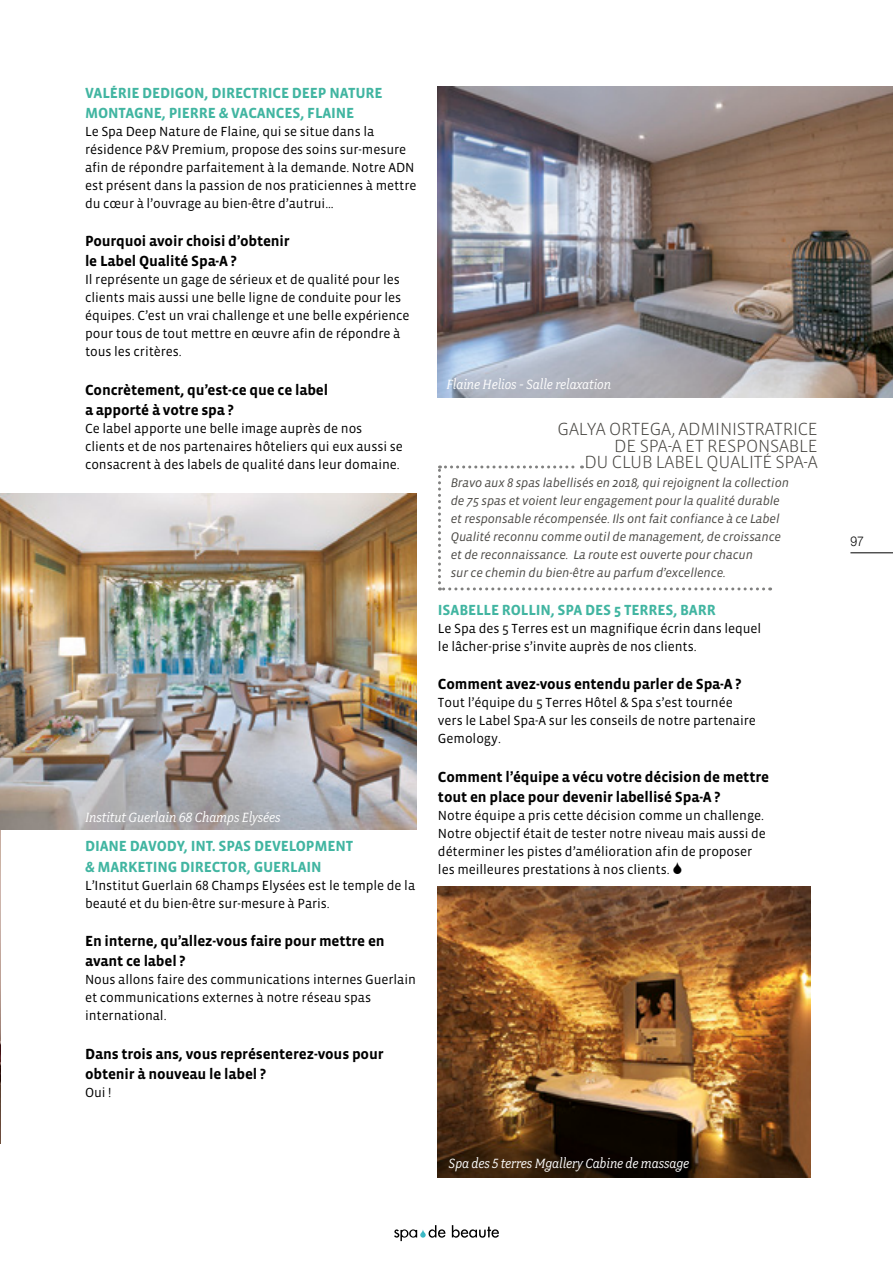
<style>
.page{position:relative;width:893px;height:1263px;background:#fff}
.page>*{position:absolute;margin:0;border:0;box-sizing:border-box;transform-origin:0 0}
.t1{font:300 18px/16.5px "Vista Sans";letter-spacing:-.01em;color:#4a4844;text-align:right}
.t2{font:700 15px/20.2px "Vista Sans";letter-spacing:-.01em;color:#000}
.t3{font:700 15px/20.2px "Vista Sans";letter-spacing:-.01em;color:#41b5a1}
.t4{font:italic 15px "Fairplex Narrow";letter-spacing:-.005em;color:#fff}
.t5{font:13.5px/18px "Vista Sans";letter-spacing:-.005em;color:#000}
.t6{font:300 13.5px "Helvetica Neue";color:#000;scale:.9 1}
.t7{font:italic 12.75px/18px "Vista Sans";letter-spacing:-.01em;color:#4a4844}
</style>
<div class="page">
<svg style="left:438px;top:465px;width:326px;height:125px"></svg>
<img style="left:0;top:829px;width:1px;height:315px">
<img style="left:438px;top:86px;width:455px;height:311px">
<img style="left:1px;top:493px;width:416px;height:336px">
<img style="left:438px;top:886px;width:372px;height:292px">
<svg style="left:394px;top:1225px;width:51px;height:16px"></svg>
<svg style="left:452px;top:1225px;width:47px;height:13px"></svg>
<hr style="left:850px;top:552px;width:43px;height:1px;background:#000">
<p class="t3" style="left:85px;top:83px;width:299px">VALÉRIE DEDIGON, DIRECTRICE DEEP NATURE<br>MONTAGNE, PIERRE &amp; VACANCES, FLAINE</p>
<p class="t5" style="left:85px;top:123px;width:333px">Le Spa Deep Nature de Flaine, qui se situe dans la résidence P&amp;V Premium, propose des soins sur-mesure afin de répondre parfaitement à la demande. Notre ADN est présent dans la passion de nos praticiennes à mettre du cœur à l’ouvrage au bien-être d’autrui...</p>
<p class="t2" style="left:85px;top:231px;width:206px">Pourquoi avoir choisi d’obtenir le Label Qualité Spa-A ?</p>
<p class="t5" style="left:85px;top:271px;width:326px">Il représente un gage de sérieux et de qualité pour les clients mais aussi une belle ligne de conduite pour les équipes. C’est un vrai challenge et une belle expérience pour tous de tout mettre en œuvre afin de répondre à tous les critères.</p>
<p class="t2" style="left:85px;top:380px;width:245px">Concrètement, qu’est-ce que ce label a apporté à votre spa ?</p>
<p class="t5" style="left:85px;top:420px;width:319px">Ce label apporte une belle image auprès de nos clients et de nos partenaires hôteliers qui eux aussi se consacrent à des labels de qualité dans leur domaine.</p>
<p class="t4" style="left:85px;top:808px;width:197px">Institut Guerlain 68 Champs Elysées</p>
<p class="t3" style="left:85px;top:837px;width:270px">DIANE DAVODY, INT. SPAS DEVELOPMENT &amp; MARKETING DIRECTOR, GUERLAIN</p>
<p class="t5" style="left:85px;top:876px;width:332px">L’Institut Guerlain 68 Champs Elysées est le temple de la beauté et du bien-être sur-mesure à Paris.</p>
<p class="t2" style="left:85px;top:931px;width:301px">En interne, qu’allez-vous faire pour mettre en avant ce label ?</p>
<p class="t5" style="left:85px;top:971px;width:332px">Nous allons faire des communications internes Guerlain et communications externes à notre réseau spas international.</p>
<p class="t2" style="left:85px;top:1044px;width:300px">Dans trois ans, vous représenterez-vous pour obtenir à nouveau le label ?</p>
<p class="t5" style="left:85px;top:1083px;width:28px">Oui !</p>
<p class="t4" style="left:446px;top:376px;width:166px">Flaine Helios - Salle relaxation</p>
<h1 class="t1" style="left:558px;top:421px;width:262px">GALYA ORTEGA, ADMINISTRATRICE<br>DE SPA-A ET RESPONSABLE<br>DU CLUB LABEL QUALITÉ SPA-A</h1>
<p class="t7" style="left:451px;top:474px;width:340px">Bravo aux 8 spas labellisés en 2018, qui rejoignent la collection de 75 spas et voient leur engagement pour la qualité durable et responsable récompensée. Ils ont fait confiance à ce Label Qualité reconnu comme outil de management, de croissance et de reconnaissance. La route est ouverte pour chacun<br>sur ce chemin du bien-être au parfum d’excellence.</p>
<p class="t3" style="left:438px;top:600px;width:279px">ISABELLE ROLLIN, SPA DES 5 TERRES, BARR</p>
<p class="t5" style="left:438px;top:620px;width:325px">Le Spa des 5 Terres est un magnifique écrin dans lequel le lâcher-prise s’invite auprès de nos clients.</p>
<p class="t2" style="left:438px;top:674px;width:305px">Comment avez-vous entendu parler de Spa-A ?</p>
<p class="t5" style="left:438px;top:694px;width:319px">Tout l’équipe du 5 Terres Hôtel &amp; Spa s’est tournée vers le Label Spa-A sur les conseils de notre partenaire<br>Gemology.</p>
<p class="t2" style="left:438px;top:767px;width:333px">Comment l’équipe a vécu votre décision de mettre tout en place pour devenir labellisé Spa-A ?</p>
<p class="t5" style="left:438px;top:806px;width:329px">Notre équipe a pris cette décision comme un challenge.<br>Notre objectif était de tester notre niveau mais aussi de déterminer les pistes d’amélioration afin de proposer les meilleures prestations à nos clients.</p>
<p class="t4" style="left:449px;top:1155px;width:242px">Spa des 5 terres Mgallery Cabine de massage</p>
<p class="t6" style="left:850px;top:533px;width:17px">97</p>
</div>
